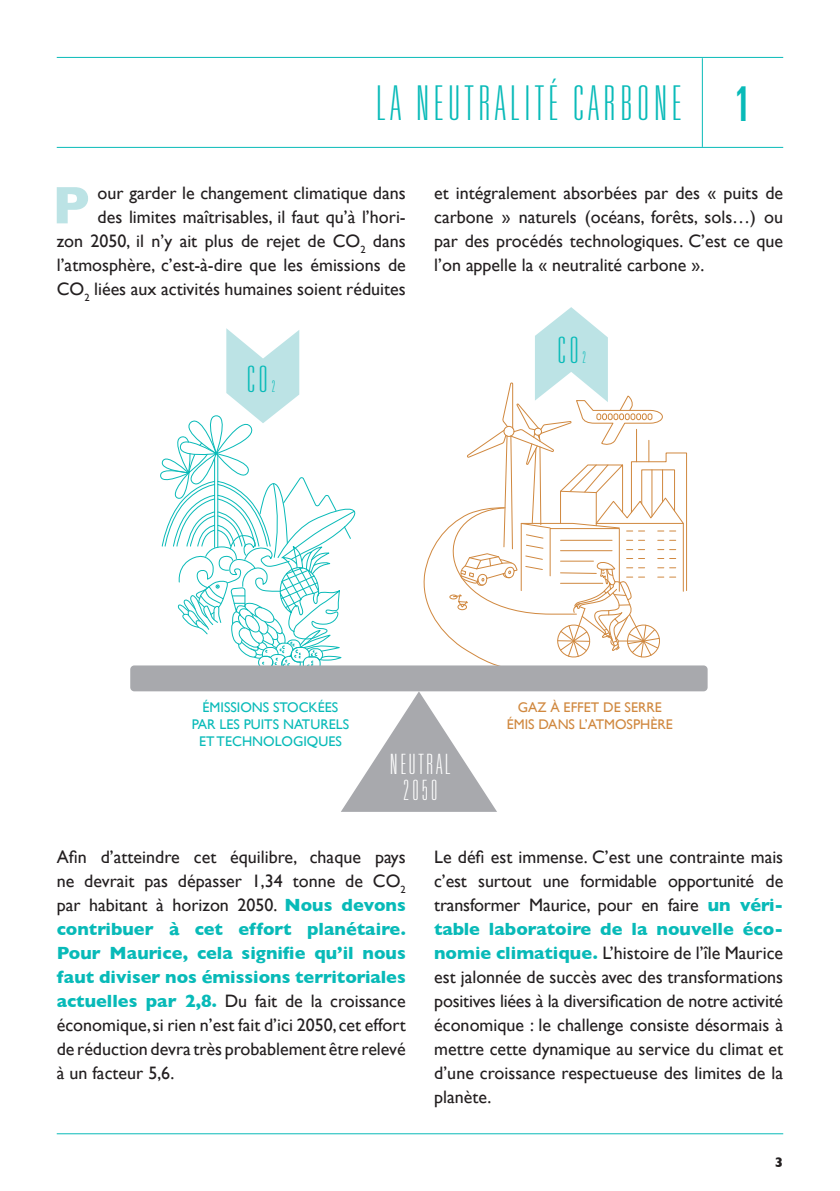
<style>
.page{position:relative;width:840px;height:1191px;background:#fff}
.page>*{position:absolute;margin:0;border:0;box-sizing:border-box;transform-origin:0 0}
.t1{font:700 53.4px "Gill Sans";color:#bce3e5}
.t2{font:100 ultra-condensed 48px "Univers LT Std";letter-spacing:.11em;color:#08bab8}
.t3{font:ultra-condensed 48px "Univers LT Std";color:#08bab8}
.t4{font:100 ultra-condensed 36.4px "Univers LT Std";color:#08bab8}
.t5{font:100 ultra-condensed 28px/26px "Univers LT Std";letter-spacing:.11em;color:#fff;text-align:center}
.t6{font:18px/24px "Gill Sans";color:#231f20;text-align:justify}
.t7{font:100 ultra-condensed 16px "Univers LT Std";color:#08bab8}
.t8{font:14px/16.8px "Gill Sans";color:#08bab8;text-align:center}
.t9{font:14px/16.8px "Gill Sans";color:#d0883f;text-align:center}
.t10{font:700 14px "Gill Sans";color:#231f20}
.s1{font-weight:700;color:#08bab8}
</style>
<div class="page">
<hr style="left:57px;top:57px;width:725px;height:1px;background:#08bab8">
<hr style="left:57px;top:1133px;width:725px;height:1px;background:#08bab8">
<div style="left:130px;top:665px;width:577px;height:26px;background:#a8a9ad;border-radius:4px"></div>
<svg style="left:340px;top:691px;width:157px;height:121px"></svg>
<svg style="left:158px;top:328px;width:202px;height:338px"></svg>
<svg style="left:420px;top:307px;width:267px;height:359px"></svg>
<hr style="left:57px;top:147px;width:725px;height:1px;background:#08bab8">
<hr style="left:701px;top:58px;width:1px;height:89px;background:#08bab8">
<h2 class="t2" style="left:376px;top:78px;width:306px">LA NEUTRALITÉ CARBONE</h2>
<h2 class="t3" style="left:733px;top:77px;width:19px">1</h2>
<p class="t6" style="left:57px;top:181px;width:350px;text-align:right">our garder le changement climatique dans<br>des limites maîtrisables, il faut qu’à l’hori-<br>zon 2050, il n’y ait plus de rejet de CO<sub>2</sub> dans l’atmosphère, c’est-à-dire que les émissions de CO<sub>2</sub> liées aux activités humaines soient réduites</p>
<p class="t6" style="left:434px;top:181px;width:350px">et intégralement absorbées par des « puits de carbone » naturels (océans, forêts, sols…) ou par des procédés technologiques. C’est ce que l’on appelle la « neutralité carbone ».</p>
<h1 class="t1" style="left:52px;top:163px;width:39px">P</h1>
<h3 class="t4" style="left:247px;top:360px;width:22px">CO</h3>
<p class="t7" style="left:271px;top:378px;width:5px">2</p>
<h3 class="t4" style="left:558px;top:331px;width:22px">CO</h3>
<p class="t7" style="left:582px;top:349px;width:5px">2</p>
<p class="t8" style="left:192px;top:699px;width:159px">ÉMISSIONS STOCKÉES<br>PAR LES PUITS NATURELS<br>ET TECHNOLOGIQUES</p>
<p class="t9" style="left:506px;top:699px;width:167px">GAZ À EFFET DE SERRE<br>ÉMIS DANS L’ATMOSPHÈRE</p>
<h3 class="t5" style="left:390px;top:751px;width:62px">NEUTRAL<br>2050</h3>
<p class="t6" style="left:57px;top:845px;width:350px">Afin d’atteindre cet équilibre, chaque pays ne devrait pas dépasser 1,34 tonne de CO<sub>2 </sub>par habitant à horizon 2050. <span class="s1">Nous devons contribuer à cet effort planétaire.<br>Pour Maurice, cela signifie qu’il nous faut diviser nos émissions territoriales actuelles par 2,8.</span> Du fait de la croissance économique, si rien n’est fait d’ici 2050, cet effort de réduction devra très probablement être relevé à un facteur 5,6.</p>
<p class="t6" style="left:434px;top:845px;width:350px">Le défi est immense. C’est une contrainte mais c’est surtout une formidable opportunité de transformer Maurice, pour en faire <span class="s1">un véri&shy;table laboratoire de la nouvelle éco&shy;nomie climatique.</span> L’histoire de l’île Maurice est jalonnée de succès avec des transformations positives liées à la diversification de notre activité économique : le challenge consiste désormais à mettre cette dynamique au service du climat et d’une croissance respectueuse des limites de la planète.</p>
<p class="t10" style="left:774px;top:1151px;width:10px">3</p>
</div>
